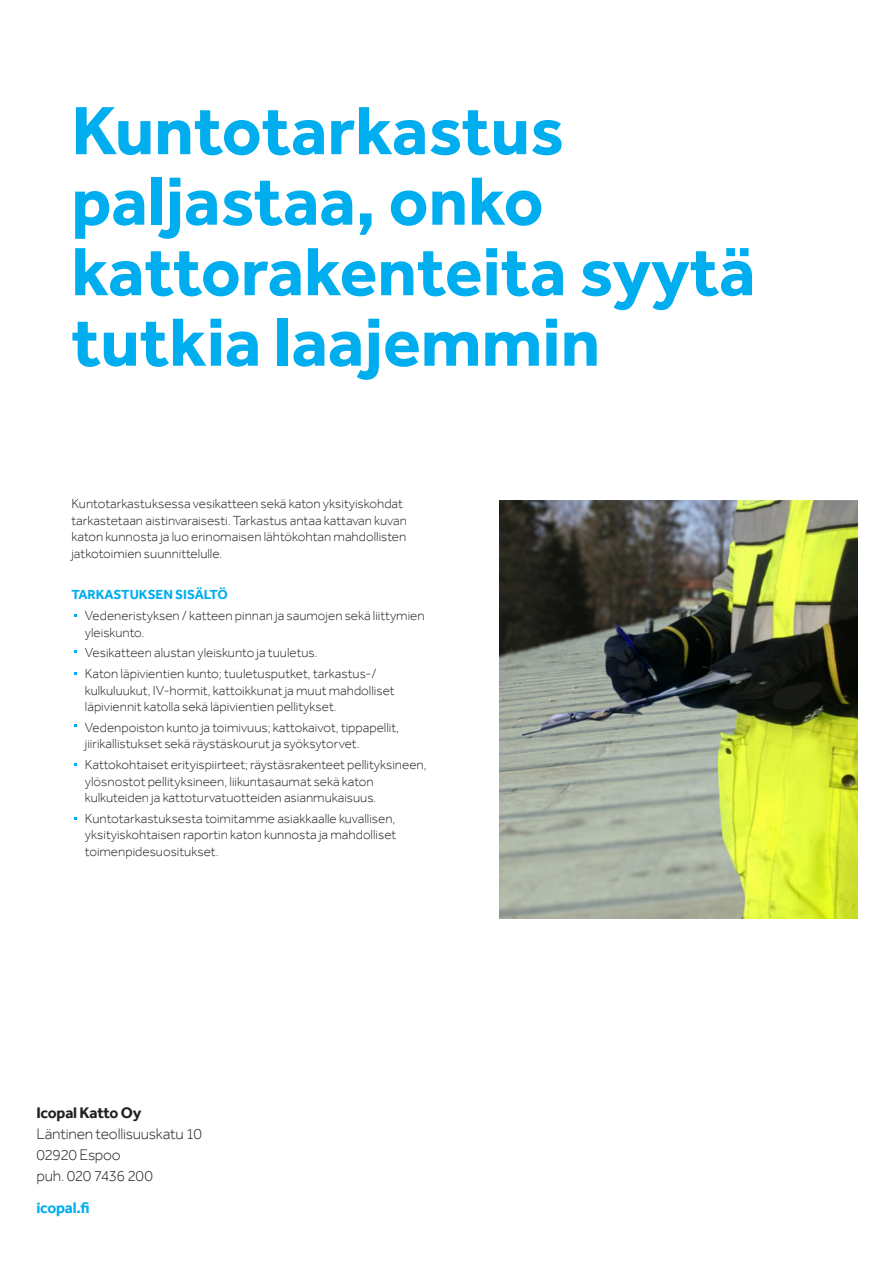
<style>
.page{position:relative;width:893px;height:1263px;background:#fff}
.page>*{position:absolute;margin:0;border:0;box-sizing:border-box;transform-origin:0 0}
.t1{font:700 70.5px/70.5px "Effra";color:#00aeef}
.t2{font:300 15.75px/21px "Effra";letter-spacing:-.02em;color:#231f20}
.t3{font:700 15.75px "Effra";letter-spacing:-.015em;color:#231f20}
.t4{font:700 15.75px "Effra";letter-spacing:-.015em;color:#00aeef}
.t5{font:300 13.5px/16.5px "Effra";color:#231f20}
.t6{font:700 13.5px "Effra";color:#00aeef}
</style>
<div class="page">
<img style="left:500px;top:501px;width:357px;height:418px">
<h1 class="t1" style="left:71px;top:95px;width:686px">Kuntotarkastus paljastaa, onko kattorakenteita syytä tutkia laajemmin</h1>
<p class="t5" style="left:71px;top:495px;width:337px">Kuntotarkastuksessa vesikatteen sekä katon yksityiskohdat tarkastetaan aistinvaraisesti. Tarkastus antaa kattavan kuvan katon kunnosta ja luo erinomaisen lähtökohtan mahdollisten jatkotoimien suunnittelulle.</p>
<p class="t6" style="left:71px;top:587px;width:158px">TARKASTUKSEN SISÄLTÖ</p>
<p class="t5" style="left:85px;top:607px;width:341px">Vedeneristyksen / katteen pinnan ja saumojen sekä liittymien yleiskunto.</p>
<p class="t5" style="left:85px;top:642px;width:293px;line-height:20.7px">Vesikatteen alustan yleiskunto ja tuuletus.<br>Katon läpivientien kunto; tuuletusputket, tarkastus-/</p>
<p class="t5" style="left:85px;top:682px;width:311px">kulkuluukut, IV-hormit, kattoikkunat ja muut mahdolliset läpiviennit katolla sekä läpivientien pellitykset.</p>
<p class="t5" style="left:85px;top:719px;width:316px">Vedenpoiston kunto ja toimivuus; kattokaivot, tippapellit, jiirikallistukset sekä räystäskourut ja syöksytorvet.</p>
<p class="t5" style="left:85px;top:756px;width:343px">Kattokohtaiset erityispiirteet; räystäsrakenteet pellityksineen, ylösnostot pellityksineen, liikuntasaumat sekä katon kulkuteiden ja kattoturvatuotteiden asianmukaisuus.</p>
<p class="t5" style="left:85px;top:810px;width:313px;text-align:justify">Kuntotarkastuksesta toimitamme asiakkaalle kuvallisen, yksityiskohtaisen raportin katon kunnosta ja mahdolliset toimenpidesuositukset.</p>
<p class="t3" style="left:36px;top:1103px;width:107px">Icopal Katto Oy</p>
<p class="t2" style="left:36px;top:1123px;width:167px">Läntinen teollisuuskatu 10<br>02920 Espoo<br>puh. 020 7436 200</p>
<p class="t4" style="left:36px;top:1198px;width:55px">icopal.fi</p>
</div>
